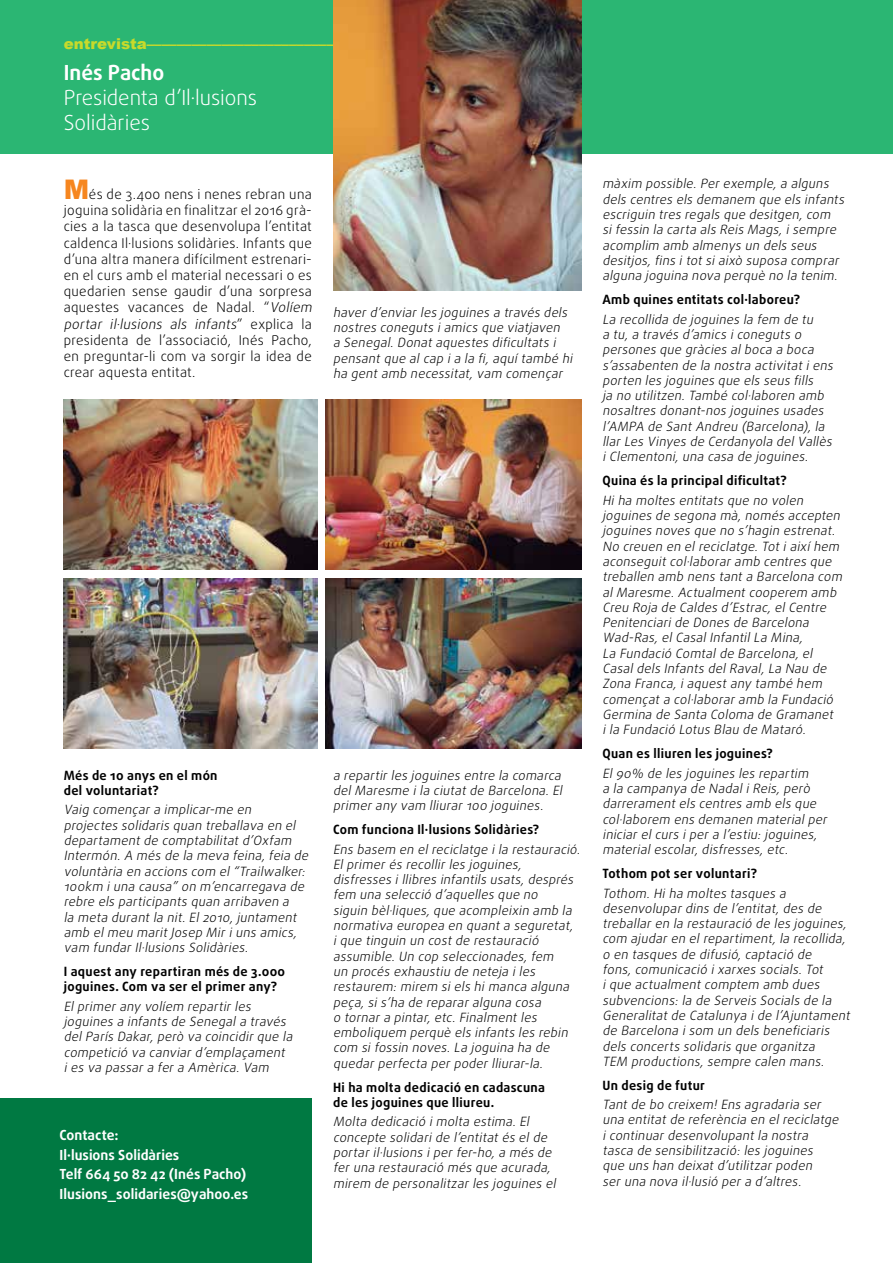
<style>
.page{position:relative;width:893px;height:1263px;background:#fff}
.page>*{position:absolute;margin:0;border:0;box-sizing:border-box;transform-origin:0 0}
.t1{font:300 20.7px/24.9px "Daxline Pro";letter-spacing:-.005em;color:#fff}
.t2{font:700 20.7px "Daxline Pro";color:#fff}
.t3{font:900 15px "Arial";color:#c8da2b}
.t4{font:700 13.95px/19.8px "Daxline Pro";color:#fff}
.t5{font:300 13.5px/16.2px "Daxline Pro";letter-spacing:.02em;color:#000}
.t6{font:italic 300 12.75px/15.3px "Daxline Pro";letter-spacing:.025em;color:#000}
.t7{font:700 12.75px/15.3px "Daxline Pro";letter-spacing:.025em;color:#000}
.s1{font-family:"Arial";font-weight:900;font-size:27px;color:#f6861f}
.s2{font-style:italic}
</style>
<div class="page">
<div style="left:0;top:1098px;width:312px;height:165px;background:#007942"></div>
<div style="left:0;top:0;width:893px;height:153px;background:#2bb673"></div>
<img style="left:333px;top:0;width:248px;height:290px">
<img style="left:64px;top:400px;width:253px;height:170px">
<img style="left:326px;top:400px;width:255px;height:170px">
<img style="left:64px;top:578px;width:253px;height:170px">
<img style="left:326px;top:578px;width:255px;height:170px">
<p class="t3" style="left:64px;top:33px;width:451px">entrevista–––––––––––––––––––––––––––––––––––––––––––––––––</p>
<h1 class="t2" style="left:64px;top:59px;width:102px">Inés Pacho</h1>
<h1 class="t1" style="left:64px;top:85px;width:195px">Presidenta d’Il·lusions<br>Solidàries</h1>
<p class="t5" style="left:64px;top:186px;width:253px"><span class="s1">M</span>és de 3.400 nens i nenes rebran una joguina solidària en finalitzar el 2016 grà&shy;cies a la tasca que desenvolupa l’entitat caldenca Il·lusions solidàries. Infants que d’una altra manera difícilment estrenari&shy;en el curs amb el material necessari o es quedarien sense gaudir d’una sorpresa aquestes vacances de Nadal. “<span class="s2">Volíem portar il·lusions als infants</span>” e x p l i c a l a presidenta de l’associació, Inés Pacho, en preguntar-li com va sorgir la idea de crear aquesta entitat.</p>
<p class="t6" style="left:333px;top:305px;width:244px">haver d’enviar les joguines a través dels nostres coneguts i amics que viatjaven a Senegal. Donat aquestes dificultats i pensant que al cap i a la fi, aquí també hi ha gent amb necessitat, vam començar</p>
<p class="t7" style="left:64px;top:767px;width:155px">Més de 10 anys en el món del voluntariat?</p>
<p class="t6" style="left:64px;top:802px;width:249px">Vaig començar a implicar-me en projectes solidaris quan treballava en el departament de comptabilitat d’Oxfam Intermón. A més de la meva feina, feia de voluntària en accions com el “Trailwalker:<br>100km i una causa” on m’encarregava de rebre els participants quan arribaven a<br>la meta durant la nit. El 2010, juntament amb el meu marit Josep Mir i uns amics, vam fundar Il·lusions Solidàries.</p>
<p class="t7" style="left:64px;top:964px;width:223px">I aquest any repartiran més de 3.000 joguines. Com va ser el primer any?</p>
<p class="t6" style="left:64px;top:999px;width:233px">El primer any volíem repartir les joguines a infants de Senegal a través del París Dakar, però va coincidir que la competició va canviar d’emplaçament i es va passar a fer a Amèrica. Vam</p>
<p class="t4" style="left:60px;top:1125px;width:190px">Contacte:<br>Il·lusions Solidàries<br>Telf 664 50 82 42 (Inés Pacho)<br>Ilusions_solidaries@yahoo.es</p>
<p class="t6" style="left:333px;top:767px;width:234px;text-align:justify">a repartir les joguines entre la comarca del Maresme i la ciutat de Barcelona. El primer any vam lliurar 100 joguines.</p>
<p class="t7" style="left:333px;top:822px;width:208px">Com funciona Il·lusions Solidàries?</p>
<p class="t6" style="left:333px;top:841px;width:251px">Ens basem en el reciclatge i la restauració.<br>El primer és recollir les joguines, disfresses i llibres infantils usats, després fem una selecció d’aquelles que no<br>siguin bèl·liques, que acompleixin amb la normativa europea en quant a seguretat, i que tinguin un cost de restauració assumible. Un cop seleccionades, fem<br>un procés exhaustiu de neteja i les restaurem: mirem si els hi manca alguna peça, si s’ha de reparar alguna cosa<br>o tornar a pintar, etc. Finalment les emboliquem perquè els infants les rebin com si fossin noves. La joguina ha de quedar perfecta per poder lliurar-la.</p>
<p class="t7" style="left:333px;top:1079px;width:214px">Hi ha molta dedicació en cadascuna de les joguines que lliureu.</p>
<p class="t6" style="left:333px;top:1114px;width:227px">Molta dedicació i molta estima. El concepte solidari de l’entitat és el de portar il·lusions i per fer-ho, a més de fer una restauració més que acurada, mirem de personalitzar les joguines el</p>
<p class="t6" style="left:602px;top:176px;width:246px">màxim possible. Per exemple, a alguns dels centres els demanem que els infants escriguin tres regals que desitgen, com si fessin la carta als Reis Mags, i sempre acomplim amb almenys un dels seus desitjos, fins i tot si això suposa comprar alguna joguina nova perquè no la tenim.</p>
<p class="t7" style="left:602px;top:292px;width:199px">Amb quines entitats col·laboreu?</p>
<p class="t6" style="left:602px;top:312px;width:235px">La recollida de joguines la fem de tu<br>a tu, a través d’amics i coneguts o persones que gràcies al boca a boca s’assabenten de la nostra activitat i ens porten les joguines que els seus fills<br>ja no utilitzen. També col·laboren amb nosaltres donant-nos joguines usades l’AMPA de Sant Andreu (Barcelona), la llar Les Vinyes de Cerdanyola del Vallès i Clementoni, una casa de joguines.</p>
<p class="t7" style="left:602px;top:473px;width:186px">Quina és la principal dificultat?</p>
<p class="t6" style="left:602px;top:493px;width:244px">Hi ha moltes entitats que no volen joguines de segona mà, només accepten joguines noves que no s’hagin estrenat.<br>No creuen en el reciclatge. Tot i així hem aconseguit col·laborar amb centres que treballen amb nens tant a Barcelona com al Maresme. Actualment cooperem amb Creu Roja de Caldes d’Estrac, el Centre Penitenciari de Dones de Barcelona Wad-Ras, el Casal Infantil La Mina,<br>La Fundació Comtal de Barcelona, el Casal dels Infants del Raval, La Nau de Zona Franca, i aquest any també hem començat a col·laborar amb la Fundació Germina de Santa Coloma de Gramanet i la Fundació Lotus Blau de Mataró.</p>
<p class="t7" style="left:602px;top:746px;width:172px">Quan es lliuren les joguines?</p>
<p class="t6" style="left:602px;top:765px;width:229px">El 90% de les joguines les repartim<br>a la campanya de Nadal i Reis, però darrerament els centres amb els que col·laborem ens demanen material per iniciar el curs i per a l’estiu: joguines, material escolar, disfresses, etc.</p>
<p class="t7" style="left:602px;top:866px;width:156px">Tothom pot ser voluntari?</p>
<p class="t6" style="left:602px;top:885px;width:252px">Tothom. Hi ha moltes tasques a desenvolupar dins de l’entitat, des de treballar en la restauració de les joguines, com ajudar en el repartiment, la recollida, o en tasques de difusió, captació de<br>fons, comunicació i xarxes socials. Tot<br>i que actualment comptem amb dues subvencions: la de Serveis Socials de la Generalitat de Catalunya i de l’Ajuntament de Barcelona i som un dels beneficiaris dels concerts solidaris que organitza<br>TEM productions, sempre calen mans.</p>
<p class="t7" style="left:602px;top:1077px;width:104px">Un desig de futur</p>
<p class="t6" style="left:602px;top:1097px;width:241px">Tant de bo creixem! Ens agradaria ser una entitat de referència en el reciclatge i continuar desenvolupant la nostra tasca de sensibilització: les joguines que uns han deixat d’utilitzar poden<br>ser una nova il·lusió per a d’altres.</p>
</div>
